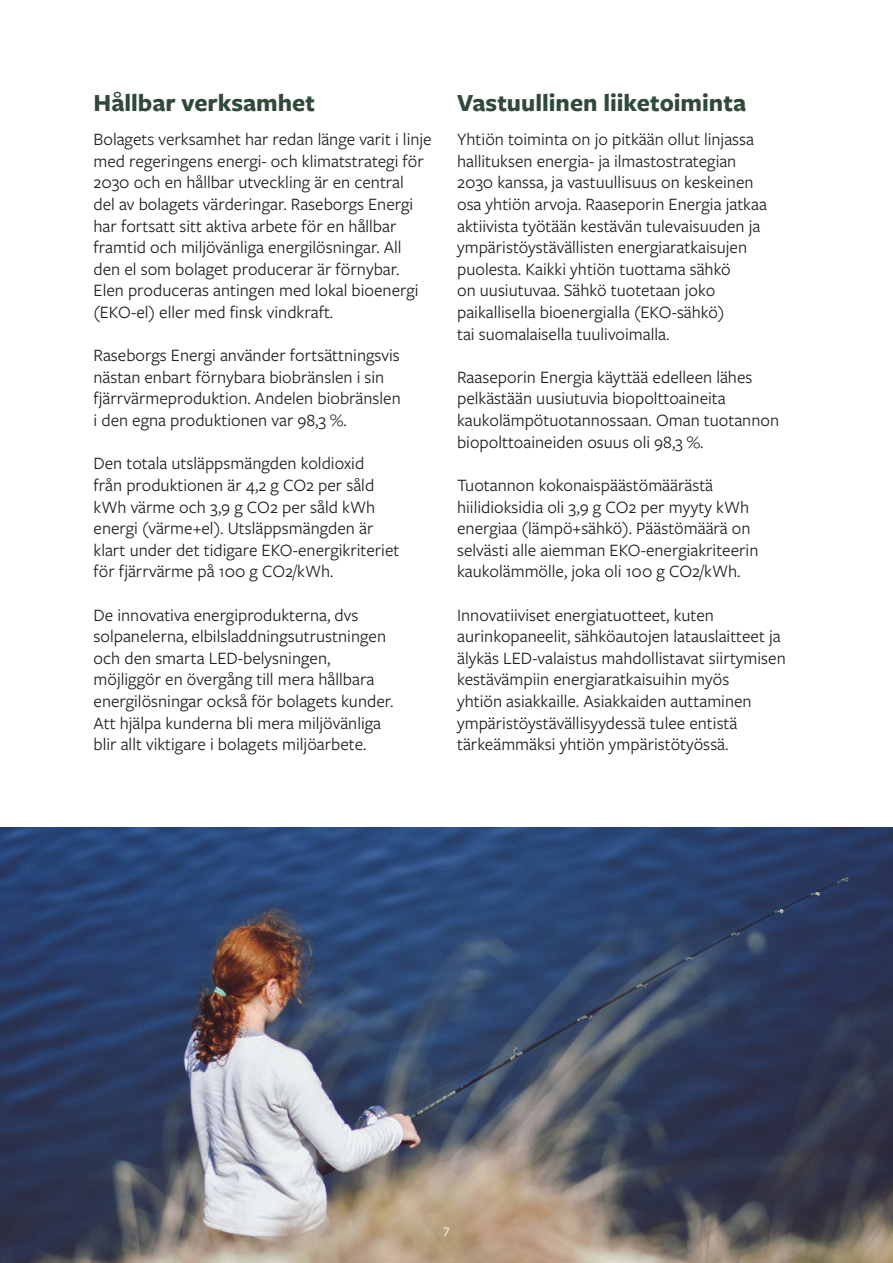
<style>
.page{position:relative;width:893px;height:1263px;background:#fff}
.page>*{position:absolute;margin:0;border:0;box-sizing:border-box;transform-origin:0 0}
.t1{font:700 25.5px "Freight Sans Pro";color:#304a38}
.t2{font:18px/21.6px "Freight Sans Pro";color:#231f20}
.t3{font:500 13.5px "Freight Sans Pro";color:#e4f1e3}
</style>
<div class="page">
<img style="left:0;top:827px;width:893px;height:436px">
<h1 class="t1" style="left:94px;top:85px;width:223px">Hållbar verksamhet</h1>
<p class="t2" style="left:94px;top:128px;width:340px">Bolagets verksamhet har redan länge varit i linje med regeringens energi- och klimatstrategi för 2030 och en hållbar utveckling är en central<br>del av bolagets värderingar. Raseborgs Energi har fortsatt sitt aktiva arbete för en hållbar framtid och miljövänliga energilösningar. All den el som bolaget producerar är förnybar.<br>Elen produceras antingen med lokal bioenergi (EKO-el) eller med finsk vindkraft.</p>
<p class="t2" style="left:94px;top:344px;width:309px">Raseborgs Energi använder fortsättningsvis nästan enbart förnybara biobränslen i sin fjärrvärmeproduktion. Andelen biobränslen i den egna produktionen var 98,3 %.</p>
<p class="t2" style="left:94px;top:452px;width:307px">Den totala utsläppsmängden koldioxid<br>från produktionen är 4,2 g CO2 per såld kWh värme och 3,9 g CO2 per såld kWh energi (värme+el). Utsläppsmängden är klart under det tidigare EKO-energikriteriet för fjärrvärme på 100 g CO2/kWh.</p>
<p class="t2" style="left:94px;top:603px;width:301px">De innovativa energiprodukterna, dvs solpanelerna, elbilsladdningsutrustningen och den smarta LED-belysningen, möjliggör en övergång till mera hållbara energilösningar också för bolagets kunder.<br>Att hjälpa kunderna bli mera miljövänliga blir allt viktigare i bolagets miljöarbete.</p>
<h1 class="t1" style="left:457px;top:85px;width:290px">Vastuullinen liiketoiminta</h1>
<p class="t2" style="left:457px;top:128px;width:311px">Yhtiön toiminta on jo pitkään ollut linjassa hallituksen energia- ja ilmastostrategian 2030 kanssa, ja vastuullisuus on keskeinen osa yhtiön arvoja. Raaseporin Energia jatkaa aktiivista työtään kestävän tulevaisuuden ja ympäristöystävällisten energiaratkaisujen puolesta. Kaikki yhtiön tuottama sähkö<br>on uusiutuvaa. Sähkö tuotetaan joko paikallisella bioenergialla (EKO-sähkö)<br>tai suomalaisella tuulivoimalla.</p>
<p class="t2" style="left:457px;top:365px;width:323px">Raaseporin Energia käyttää edelleen lähes pelkästään uusiutuvia biopolttoaineita kaukolämpötuotannossaan. Oman tuotannon biopolttoaineiden osuus oli 98,3 %.</p>
<p class="t2" style="left:457px;top:473px;width:303px">Tuotannon kokonaispäästömäärästä hiilidioksidia oli 3,9 g CO2 per myyty kWh energiaa (lämpö+sähkö). Päästömäärä on selvästi alle aiemman EKO-energiakriteerin kaukolämmölle, joka oli 100 g CO2/kWh.</p>
<p class="t2" style="left:457px;top:603px;width:330px">Innovatiiviset energiatuotteet, kuten aurinkopaneelit, sähköautojen latauslaitteet ja älykäs LED-valaistus mahdollistavat siirtymisen kestävämpiin energiaratkaisuihin myös<br>yhtiön asiakkaille. Asiakkaiden auttaminen ympäristöystävällisyydessä tulee entistä tärkeämmäksi yhtiön ympäristötyössä.</p>
<p class="t3" style="left:443px;top:1220px;width:8px">7</p>
</div>
